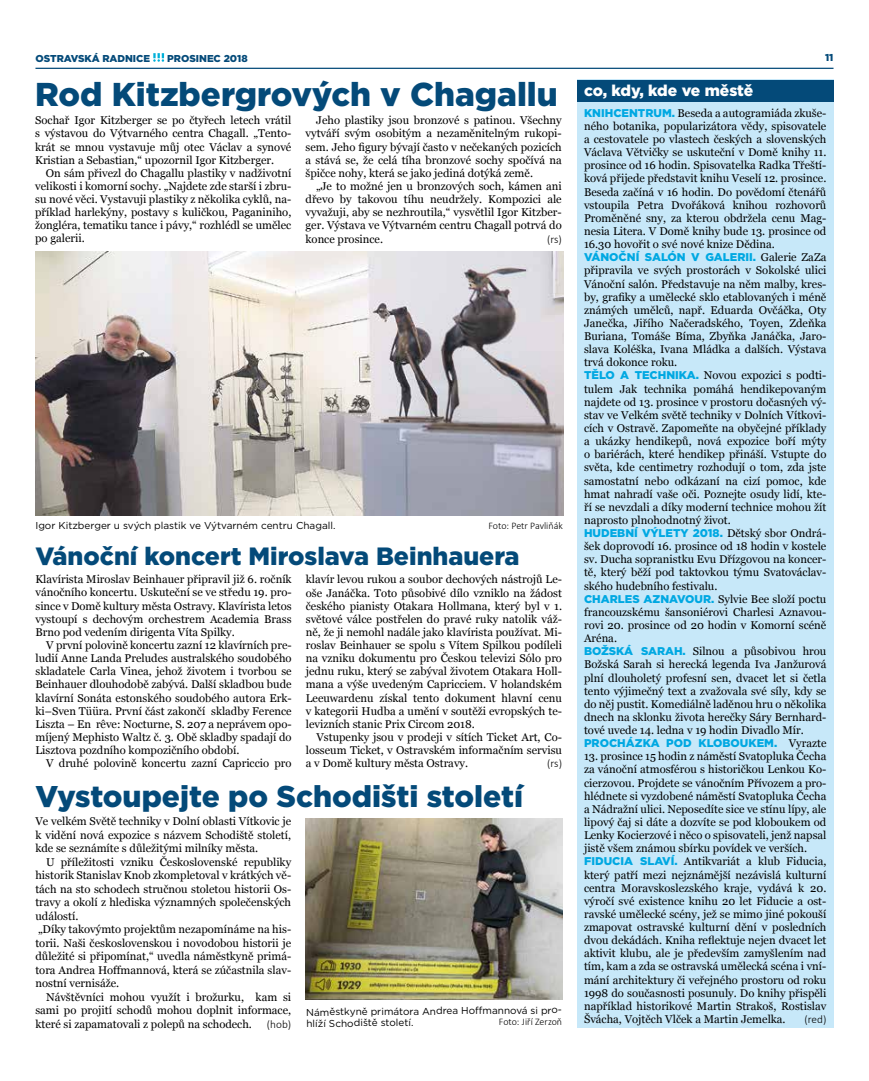
<style>
.page{position:relative;width:869px;height:1081px;background:#fff}
.page>*{position:absolute;margin:0;border:0;box-sizing:border-box;transform-origin:0 0}
.t1{font:900 33px "Gotham";color:#044a79}
.t2{font:900 30px "Gotham";color:#044a79}
.t3{font:900 25px "Gotham";color:#044a79}
.t4{font:11.25px/13.1px "Georgia";color:#000;text-align:justify}
.t5{font:900 11.25px "Gotham";color:#00a8e2}
.t6{font:300 11.25px "Calibri";letter-spacing:-.01em;color:#000}
.t7{font:10px/11.9px "Gotham";letter-spacing:-.01em;color:#000}
.t8{font:300 10px "Calibri";letter-spacing:-.01em;color:#000}
.t9{font:900 10px "Gotham";color:#044a79}
.s1{font-family:"Gotham";font-weight:900;color:#00a8e2}
.s2{font-family:"Georgia";font-weight:400;color:#000}
</style>
<div class="page">
<hr style="left:35px;top:68px;width:798px;height:1px;background:#044a79">
<svg style="left:153px;top:53px;width:11px;height:9px"></svg>
<div style="left:576px;top:80px;width:257px;height:948px;background:#c7e8f9"></div>
<div style="left:576px;top:80px;width:257px;height:21px;background:#044a79"></div>
<img style="left:35px;top:252px;width:528px;height:263px">
<img style="left:306px;top:819px;width:255px;height:181px">
<p class="t9" style="left:35px;top:51px;width:116px">OSTRAVSKÁ RADNICE</p>
<p class="t9" style="left:167px;top:51px;width:82px">PROSINEC 2018</p>
<p class="t9" style="left:824px;top:51px;width:10px">11</p>
<h1 class="t1" style="left:35px;top:71px;width:719px">Rod Kitzbergrových v Chagallu <sup>co,</sup> <sup>kdy,</sup> <sup>kde</sup> <sup>ve</sup> <sup>městě</sup></h1>
<p class="t4" style="left:35px;top:114px;width:257px">Sochař Igor Kitzberger se po čtyřech letech vrátil s výstavou do Výtvarného centra Chagall. „Tento&shy;krát se mnou vystavuje můj otec Václav a synové Kristian a Sebastian,“ upozornil Igor Kitzberger.</p>
<p class="t4" style="left:35px;top:167px;width:257px;text-indent:11px">On sám přivezl do Chagallu plastiky v nadživotní velikosti i komorní sochy. „Najdete zde starší i zbru&shy;su nové věci. Vystavuji plastiky z několika cyklů, na&shy;příklad harlekýny, postavy s kuličkou, Paganiniho, žongléra, tematiku tance i pávy,“ rozhlédl se umělec po galerii.</p>
<p class="t4" style="left:583px;top:107px;width:244px"><span class="s1">KNIHCENTRUM.</span> Beseda a autogramiáda zkuše&shy;ného botanika, popularizátora vědy, spisovatele a cestovatele po vlastech českých a slovenských Václava Větvičky se uskuteční v Domě knihy 11. prosince od 16 hodin. Spisovatelka Radka Třeští&shy;ková přijede představit knihu Veselí 12. prosince.<br>Beseda začíná v 16 hodin. Do povědomí čtenářů vstoupila Petra Dvořáková knihou rozhovorů Proměněné sny, za kterou obdržela cenu Mag&shy;nesia Litera. V Domě knihy bude 13. prosince od 16.30 hovořit o své nové knize Dědina.</p>
<p class="t5" style="left:583px;top:249px;width:244px">VÁNOČNÍ SALÓN V GALERII. <span class="s2">Galerie ZaZa</span></p>
<p class="t4" style="left:583px;top:264px;width:244px;text-align:left">připravila ve svých prostorách v Sokolské ulici Vánoční salón. Představuje na něm malby, kres&shy;by, grafiky a umělecké sklo etablovaných i méně známých umělců, např. Eduarda Ovčáčka, Oty Janečka, Jiřího Načeradského, Toyen, Zdeňka Buriana, Tomáše Bíma, Zbyňka Janáčka, Jaro&shy;slava Koléška, Ivana Mládka a dalších. Výstava trvá dokonce roku.<br><span class="s1">TĚLO A TECHNIKA.</span> Novou expozici s podti&shy;tulem Jak technika pomáhá hendikepovaným najdete od 13. prosince v prostoru dočasných vý&shy;stav ve Velkém světě techniky v Dolních Vítkovi&shy;cích v Ostravě. Zapomeňte na obyčejné příklady a ukázky hendikepů, nová expozice boří mýty o bariérách, které hendikep přináší. Vstupte do světa, kde centimetry rozhodují o tom, zda jste samostatní nebo odkázaní na cizí pomoc, kde hmat nahradí vaše oči. Poznejte osudy lidí, kte&shy;ří se nevzdali a díky moderní technice mohou žít naprosto plnohodnotný život.</p>
<p class="t5" style="left:583px;top:525px;width:244px">HUDEBNÍ VÝLETY 2018. <span class="s2">Dětský sbor Ondrá-</span></p>
<p class="t4" style="left:583px;top:540px;width:244px;text-align:left">šek doprovodí 16. prosince od 18 hodin v kostele sv. Ducha sopranistku Evu Dřízgovou na koncer&shy;tě, který běží pod taktovkou týmu Svatováclav&shy;ského hudebního festivalu.<br><span class="s1">CHARLES AZNAVOUR.</span> Sylvie Bee složí poctu francouzskému šansoniérovi Charlesi Aznavou&shy;rovi 20. prosince od 20 hodin v Komorní scéně Aréna.<br><span class="s1">BOŽSKÁ SARAH.</span> Silnou a působivou hrou Božská Sarah si herecká legenda Iva Janžurová plní dlouholetý profesní sen, dvacet let si četla tento výjimečný text a zvažovala své síly, kdy se do něj pustit. Komediálně laděnou hru o několika dnech na sklonku života herečky Sáry Bernhard&shy;tové uvede 14. ledna v 19 hodin Divadlo Mír.</p>
<p class="t5" style="left:583px;top:735px;width:244px">PROCHÁZKA POD KLOBOUKEM. <span class="s2">Vyrazte</span></p>
<p class="t4" style="left:583px;top:750px;width:244px;text-align:left">13. prosince 15 hodin z náměstí Svatopluka Čecha za vánoční atmosférou s historičkou Lenkou Ko&shy;cierzovou. Projdete se vánočním Přívozem a pro&shy;hlédnete si vyzdobené náměstí Svatopluka Čecha a Nádražní ulici. Neposedíte sice ve stínu lípy, ale lipový čaj si dáte a dozvíte se pod kloboukem od Lenky Kocierzové i něco o spisovateli, jenž napsal jistě všem známou sbírku povídek ve verších.<br><span class="s1">FIDUCIA SLAVÍ.</span> Antikvariát a klub Fiducia, který patří mezi nejznámější nezávislá kulturní centra Moravskoslezského kraje, vydává k 20. výročí své existence knihu 20 let Fiducie a ost&shy;ravské umělecké scény, jež se mimo jiné pokouší zmapovat ostravské kulturní dění v posledních dvou dekádách. Kniha reflektuje nejen dvacet let aktivit klubu, ale je především zamyšlením nad tím, kam a zda se ostravská umělecká scéna i vní&shy;mání architektury či veřejného prostoru od roku 1998 do současnosti posunuly. Do knihy přispěli například historikové Martin Strakoš, Rostislav Švácha, Vojtěch Vlček a Martin Jemelka.</p>
<p class="t4" style="left:305px;top:114px;width:257px;text-indent:11px">Jeho plastiky jsou bronzové s patinou. Všechny vytváří svým osobitým a nezaměnitelným rukopi&shy;sem. Jeho figury bývají často v nečekaných pozicích a stává se, že celá tíha bronzové sochy spočívá na špičce nohy, která se jako jediná dotýká země.</p>
<p class="t4" style="left:305px;top:180px;width:257px;text-indent:11px">„Je to možné jen u bronzových soch, kámen ani dřevo by takovou tíhu neudržely. Kompozici ale vyvažuji, aby se nezhroutila,“ vysvětlil Igor Kitzber&shy;ger. Výstava ve Výtvarném centru Chagall potrvá do konce prosince.</p>
<p class="t6" style="left:546px;top:232px;width:16px">(rs)</p>
<p class="t7" style="left:35px;top:519px;width:301px">Igor Kitzberger u svých plastik ve Výtvarném centru Chagall.</p>
<p class="t8" style="left:488px;top:519px;width:76px">Foto: Petr Pavliňák</p>
<h3 class="t3" style="left:35px;top:539px;width:485px">Vánoční koncert Miroslava Beinhauera</h3>
<p class="t4" style="left:35px;top:573px;width:257px">Klavírista Miroslav Beinhauer připravil již 6. ročník vánočního koncertu. Uskuteční se ve středu 19. pro&shy;since v Domě kultury města Ostravy. Klavírista letos vystoupí s dechovým orchestrem Academia Brass Brno pod vedením dirigenta Víta Spilky.</p>
<p class="t4" style="left:35px;top:639px;width:257px;text-indent:11px">V první polovině koncertu zazní 12 klavírních pre&shy;ludií Anne Landa Preludes australského soudobého skladatele Carla Vinea, jehož životem i tvorbou se Beinhauer dlouhodobě zabývá. Další skladbou bude klavírní Sonáta estonského soudobého autora Erk&shy;ki–Sven Tüüra. První část zakončí skladby Ference Liszta – En rêve: Nocturne, S. 207 a neprávem opo&shy;míjený Mephisto Waltz č. 3. Obě skladby spadají do Lisztova pozdního kompozičního období.</p>
<p class="t4" style="left:46px;top:757px;width:247px">V druhé polovině koncertu zazní Capriccio pro</p>
<p class="t4" style="left:306px;top:573px;width:257px">klavír levou rukou a soubor dechových nástrojů Le&shy;oše Janáčka. Toto působivé dílo vzniklo na žádost českého pianisty Otakara Hollmana, který byl v 1. světové válce postřelen do pravé ruky natolik váž&shy;ně, že ji nemohl nadále jako klavírista používat. Mi&shy;roslav Beinhauer se spolu s Vítem Spilkou podíleli na vzniku dokumentu pro Českou televizi Sólo pro jednu ruku, který se zabýval životem Otakara Holl&shy;mana a výše uvedeným Capricciem. V holandském Leeuwardenu získal tento dokument hlavní cenu v kategorii Hudba a umění v soutěži evropských te&shy;levizních stanic Prix Circom 2018.</p>
<p class="t4" style="left:306px;top:731px;width:257px;text-indent:11px">Vstupenky jsou v prodeji v sítích Ticket Art, Co&shy;losseum Ticket, v Ostravském informačním servisu a v Domě kultury města Ostravy.</p>
<p class="t6" style="left:547px;top:756px;width:16px">(rs)</p>
<h2 class="t2" style="left:35px;top:775px;width:489px">Vystoupejte po Schodišti století</h2>
<p class="t4" style="left:35px;top:815px;width:257px;line-height:13.5px">Ve velkém Světě techniky v Dolní oblasti Vítkovic je k vidění nová expozice s názvem Schodiště století, kde se seznámíte s důležitými milníky města.</p>
<p class="t4" style="left:35px;top:855px;width:257px;line-height:13.5px;text-align:left;text-indent:11px">U příležitosti vzniku Československé republiky historik Stanislav Knob zkompletoval v krátkých vě&shy;tách na sto schodech stručnou stoletou historii Os&shy;travy a okolí z hlediska významných společenských událostí.<br>„Díky takovýmto projektům nezapomínáme na his&shy;torii. Naši československou i novodobou historii je důležité si připomínat,“ uvedla náměstkyně primá&shy;tora Andrea Hoffmannová, která se zúčastnila slav&shy;nostní vernisáže.</p>
<p class="t4" style="left:35px;top:990px;width:257px;line-height:13.5px;text-indent:11px">Návštěvníci mohou využít i brožurku, kam si sami po projití schodů mohou doplnit informace, které si zapamatovali z polepů na schodech.</p>
<p class="t7" style="left:306px;top:1005px;width:257px">Náměstkyně primátora Andrea Hoffmannová si pro&shy;hlíží Schodiště století.</p>
<p class="t6" style="left:804px;top:1012px;width:23px">(red)</p>
<p class="t8" style="left:498px;top:1015px;width:65px">Foto: Jiří Zerzoň</p>
<p class="t6" style="left:267px;top:1017px;width:26px">(hob)</p>
</div>
